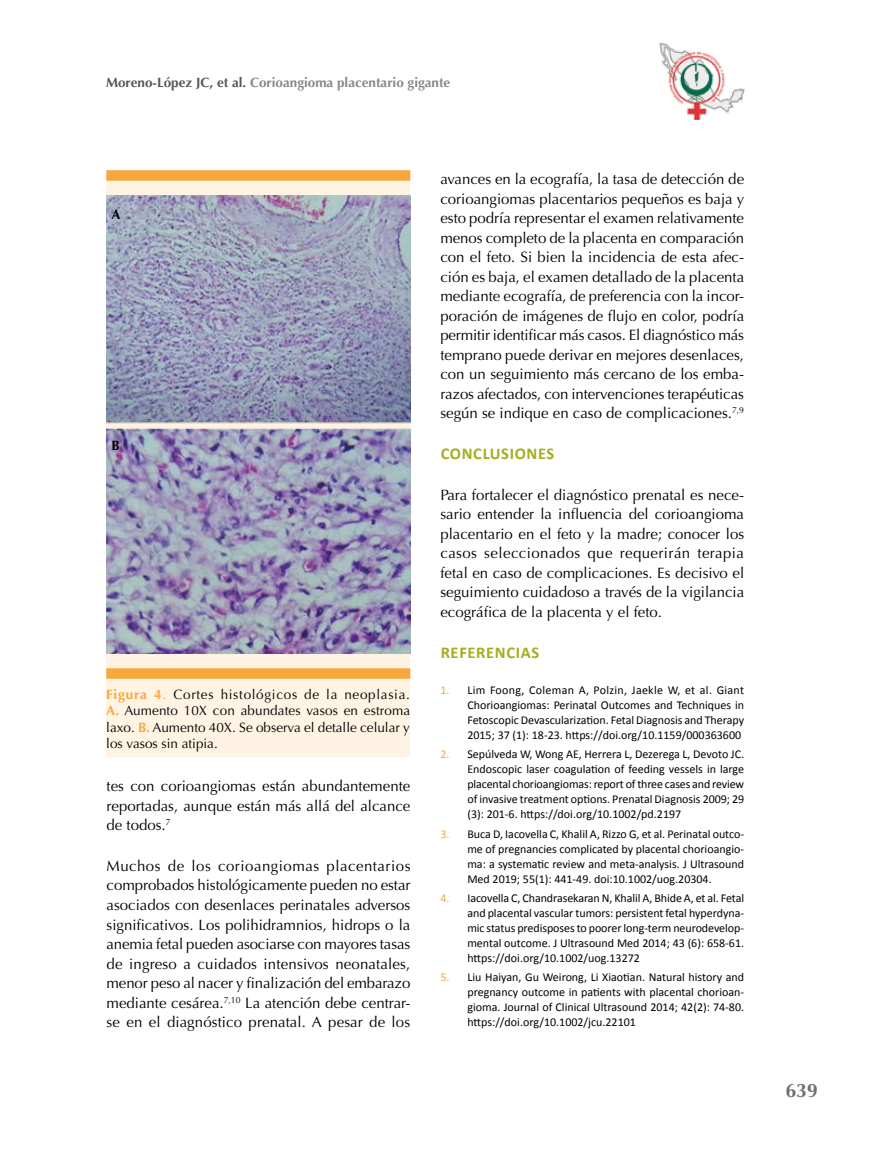
<style>
.page{position:relative;width:893px;height:1149px;background:#fff}
.page>*{position:absolute;margin:0;border:0;box-sizing:border-box;transform-origin:0 0}
.t1{font:700 19.5px "Optima";color:#706f6f}
.t2{font:700 16.5px "Calibri";letter-spacing:.04em;color:#a5ad1d}
.t3{font:15px/19.5px "Optima";color:#000;text-align:justify}
.t4{font:13.5px/16.5px "Optima";color:#000;text-align:justify}
.t5{font:700 13.5px "Optima";color:#878787}
.t6{font:700 13.5px "Optima";color:#000}
.t7{font:12px/15px "Calibri";color:#000;text-align:justify}
.s1{color:#575756}
.s2{font-weight:700;color:#f7a73e}
.s3{color:#f7a73e}
</style>
<div class="page">
<div style="left:106px;top:177px;width:304px;height:579px;background:#fff3e4"></div>
<div style="left:106px;top:668px;width:304px;height:10px;background:#f7a73e"></div>
<div style="left:106px;top:170px;width:304px;height:11px;background:#f7a73e"></div>
<img style="left:106px;top:195px;width:304px;height:458px">
<img style="left:659px;top:43px;width:85px;height:76px">
<p class="t5" style="left:106px;top:75px;width:346px"><span class="s1">Moreno-López JC, et al.</span> Corioangioma placentario gigante</p>
<p class="t6" style="left:112px;top:207px;width:11px">A</p>
<p class="t6" style="left:112px;top:438px;width:10px">B</p>
<p class="t4" style="left:106px;top:686px;width:305px"><span class="s2">Figura 4</span><span class="s3">.</span> Cortes histológicos de la neoplasia.<br><span class="s2">A.</span> Aumento 10X con abundates vasos en estroma laxo. <span class="s2">B.</span> Aumento 40X. Se observa el detalle celular y los vasos sin atipia.</p>
<p class="t3" style="left:107px;top:776px;width:305px">tes con corioangiomas están abundantemente reportadas, aunque están más allá del alcance de todos.<sup>7</sup></p>
<p class="t3" style="left:107px;top:856px;width:305px">Muchos de los corioangiomas placentarios comprobados histológicamente pueden no estar asociados con desenlaces perinatales adversos significativos. Los polihidramnios, hidrops o la anemia fetal pueden asociarse con mayores tasas de ingreso a cuidados intensivos neonatales, menor peso al nacer y finalización del embarazo mediante cesárea.<sup>7,10</sup> La atención debe centrar&shy;se en el diagnóstico prenatal. A pesar de los</p>
<p class="t3" style="left:440px;top:169px;width:305px">avances en la ecografía, la tasa de detección de corioangiomas placentarios pequeños es baja y esto podría representar el examen relativamente menos completo de la placenta en comparación con el feto. Si bien la incidencia de esta afec&shy;ción es baja, el examen detallado de la placenta mediante ecografía, de preferencia con la incor&shy;poración de imágenes de flujo en color, podría permitir identificar más casos. El diagnóstico más temprano puede derivar en mejores desenlaces, con un seguimiento más cercano de los emba&shy;razos afectados, con intervenciones terapéuticas según se indique en caso de complicaciones.<sup>7,9</sup></p>
<p class="t2" style="left:441px;top:443px;width:115px">CONCLUSIONES</p>
<p class="t3" style="left:440px;top:485px;width:305px">Para fortalecer el diagnóstico prenatal es nece&shy;sario entender la influencia del corioangioma placentario en el feto y la madre; conocer los casos seleccionados que requerirán terapia fetal en caso de complicaciones. Es decisivo el seguimiento cuidadoso a través de la vigilancia ecográfica de la placenta y el feto.</p>
<p class="t2" style="left:441px;top:641px;width:100px">REFERENCIAS</p>
<p class="t7" style="left:467px;top:681px;width:278px;text-indent:-27px"><span class="s3">1.</span> Lim Foong, Coleman A, Polzin, Jaekle W, et al. Giant Chorioangiomas: Perinatal Outcomes and Techniques in Fetoscopic Devascularization. Fetal Diagnosis and Therapy 2015; 37 (1): 18-23. https://doi.org/10.1159/000363600</p>
<p class="t7" style="left:467px;top:746px;width:278px;text-indent:-27px"><span class="s3">2.</span> Sepúlveda W, Wong AE, Herrera L, Dezerega L, Devoto JC.<br>Endoscopic laser coagulation of feeding vessels in large placental chorioangiomas: report of three cases and review of invasive treatment options. Prenatal Diagnosis 2009; 29 (3): 201-6. https://doi.org/10.1002/pd.2197</p>
<p class="t7" style="left:467px;top:825px;width:278px;text-indent:-27px"><span class="s3">3.</span> Buca D, Iacovella C, Khalil A, Rizzo G, et al. Perinatal outco&shy;me of pregnancies complicated by placental chorioangio&shy;ma: a systematic review and meta‐analysis. J Ultrasound Med 2019; 55(1): 441-49. doi:10.1002/uog.20304.</p>
<p class="t7" style="left:467px;top:889px;width:278px;text-indent:-27px"><span class="s3">4.</span> Iacovella C, Chandrasekaran N, Khalil A, Bhide A, et al. Fetal and placental vascular tumors: persistent fetal hyperdyna&shy;mic status predisposes to poorer long-term neurodevelop&shy;mental outcome. J Ultrasound Med 2014; 43 (6): 658-61. https://doi.org/10.1002/uog.13272</p>
<p class="t7" style="left:467px;top:968px;width:278px;text-indent:-27px"><span class="s3">5.</span> Liu Haiyan, Gu Weirong, Li Xiaotian. Natural history and pregnancy outcome in patients with placental chorioan&shy;gioma. Journal of Clinical Ultrasound 2014; 42(2): 74-80. https://doi.org/10.1002/jcu.22101</p>
<h1 class="t1" style="left:785px;top:1079px;width:34px">639</h1>
</div>
